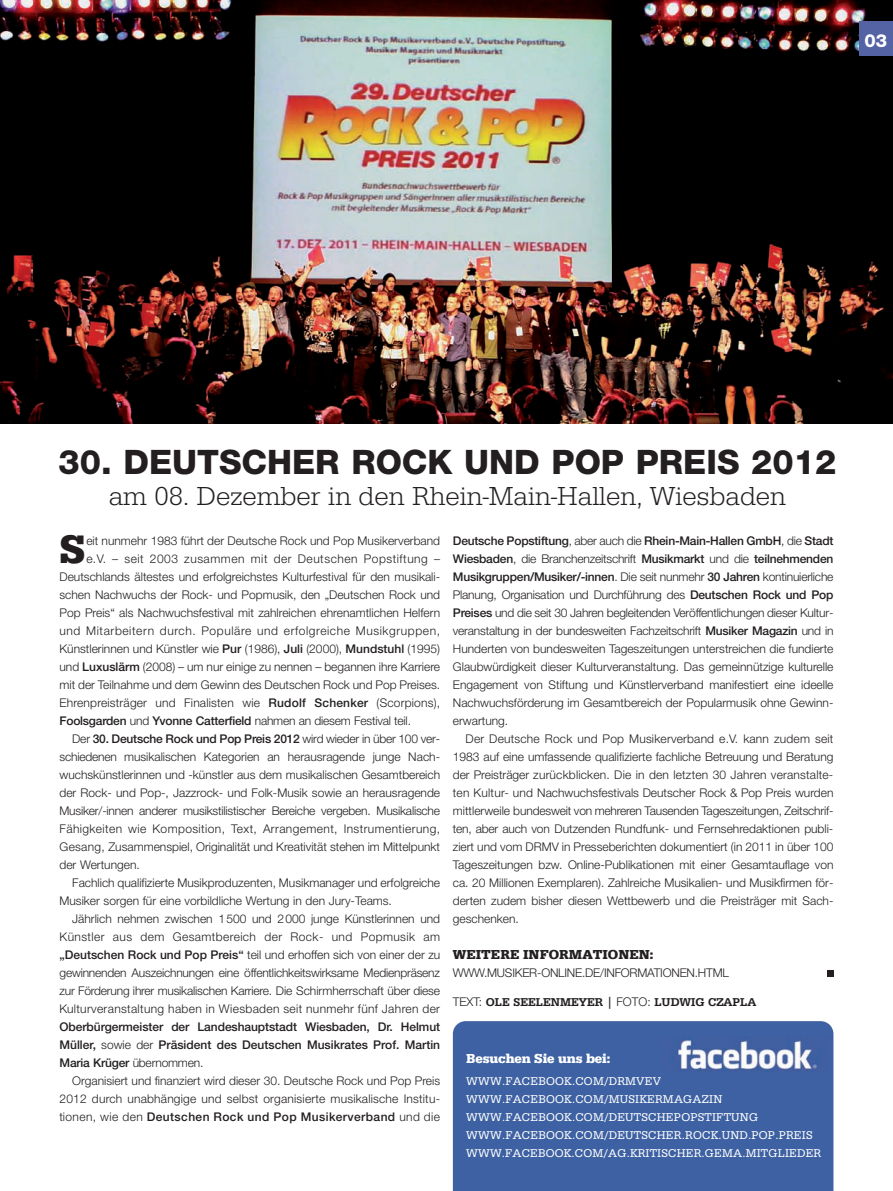
<style>
.page{position:relative;width:893px;height:1191px;background:#fff}
.page>*{position:absolute;margin:0;border:0;box-sizing:border-box;transform-origin:0 0}
.t1{font:700 41.25px "Serifa DEE";color:#231f20}
.t2{font:800 33.75px "Helvetica Neue";color:#231f20}
.t3{font:27px "Serifa DEE Ligh";color:#231f20}
.t4{font:800 18px "Helvetica Neue";color:#fff}
.t5{font:700 13.5px "Serifa DEE";color:#231f20}
.t6{font:700 13.5px "Serifa DEE";letter-spacing:-.01em;color:#fff}
.t7{font:300 12px "Helvetica Neue";color:#231f20}
.t8{font:500 12px "Helvetica Neue";letter-spacing:-.015em;color:#231f20}
.t9{font:12px/18px "Serifa BT";letter-spacing:.015em;color:#fff}
.t10{font:300 12px "Helvetica Neue";letter-spacing:.035em;color:#231f20}
.t11{font:300 12px "Helvetica Neue";letter-spacing:.03em;color:#231f20}
.t12{font:300 12px "Helvetica Neue";letter-spacing:.05em;color:#231f20}
.t13{font:500 12px "Helvetica Neue";letter-spacing:.035em;color:#231f20}
.t14{font:300 12px "Helvetica Neue";letter-spacing:.045em;color:#231f20}
.t15{font:700 12px "Serifa BT";color:#231f20}
.s1{font-weight:300}
.s2{font-weight:500}
.s3{font-family:"Helvetica Neue";font-weight:300}
</style>
<div class="page">
<img style="left:0;top:0;width:893px;height:423px">
<div style="left:859px;top:21px;width:34px;height:34px;background:#5463a4"></div>
<div style="left:453px;top:1021px;width:380px;height:170px;background:#3d61a2"></div>
<img style="left:660px;top:1036px;width:170px;height:36px">
<div style="left:827px;top:970px;width:6px;height:7px;background:#231f20"></div>
<p class="t4" style="left:864px;top:34px;width:24px">03</p>
<p class="t2" style="left:59px;top:450px;width:779px">30. DEUTSCHER ROCK UND POP PREIS 2012</p>
<p class="t3" style="left:109px;top:480px;width:679px">am 08. Dezember in den Rhein-Main-Hallen, Wiesbaden</p>
<p class="t8" style="left:453px;top:536px;width:382px">Deutsche Popstiftung<span class="s1">, aber auch die</span> Rhein-Main-Hallen GmbH<span class="s1">, die</span> Stadt</p>
<p class="t8" style="left:453px;top:554px;width:382px">Wiesbaden<span class="s1">, die Branchenzeitschrift</span> Musikmarkt <span class="s1">und die</span> teilnehmenden</p>
<p class="t8" style="left:453px;top:572px;width:382px">Musik gruppen/ Mu siker/-innen<span class="s1">. Die seit nunmehr</span> 30 Jahren <span class="s1">kontinuierliche</span></p>
<p class="t7" style="left:453px;top:590px;width:382px">Planung, Or gani sation und Durch führung des <span class="s2">Deutschen Rock und Pop</span></p>
<p class="t7" style="left:453px;top:608px;width:382px"><span class="s2">Preises</span> und die seit 30 Jahren begleitenden Veröffentlichungen dieser Kultur -</p>
<p class="t7" style="left:453px;top:626px;width:382px">veran stal tung in der bundesweiten Fachzeitschrift <span class="s2">Musiker Magazin</span> und in</p>
<p class="t7" style="left:453px;top:644px;width:382px">Hunderten von bundesweiten Tageszeitungen unterstreichen die fundierte</p>
<p class="t7" style="left:453px;top:662px;width:382px">Glaub würdig keit dieser Kulturveranstaltung. Das gemeinnützige kulturelle</p>
<p class="t7" style="left:453px;top:680px;width:382px">En ga gement von Stiftung und Künstlerverband manifestiert eine ideelle</p>
<p class="t7" style="left:453px;top:698px;width:382px">Nach wuchs förde rung im Gesamtbereich der Popularmusik ohne Gewinn -</p>
<p class="t7" style="left:453px;top:716px;width:57px">er war tung.</p>
<p class="t7" style="left:466px;top:734px;width:369px">Der Deutsche Rock und Pop Musikerverband e.V. kann zudem seit</p>
<p class="t7" style="left:453px;top:752px;width:382px">1983 auf eine umfassende qualifizierte fachliche Betreuung und Beratung</p>
<p class="t7" style="left:453px;top:770px;width:382px">der Preisträger zurückblicken. Die in den letzten 30 Jahren veranstalte-</p>
<p class="t7" style="left:453px;top:788px;width:382px">ten Kultur- und Nach wuchsfestivals Deutscher Rock &amp; Pop Preis wurden</p>
<p class="t7" style="left:453px;top:806px;width:382px">mittlerweile bundesweit von mehreren Tausenden Tageszeitungen, Zeit schrif -</p>
<p class="t7" style="left:453px;top:824px;width:382px">ten, aber auch von Dutzenden Rundfunk- und Fernsehredaktionen publi-</p>
<p class="t7" style="left:453px;top:842px;width:382px">ziert und vom DRMV in Presseberichten dokumentiert (in 2011 in über 100</p>
<p class="t7" style="left:453px;top:860px;width:382px">Tages zeitungen bzw. Online-Publikationen mit einer Gesamtauflage von</p>
<p class="t7" style="left:453px;top:878px;width:382px">ca. 20 Millionen Exemplaren). Zahlreiche Musikalien- und Musikfirmen för-</p>
<p class="t7" style="left:453px;top:896px;width:382px">derten zudem bisher diesen Wettbewerb und die Preisträger mit Sach -</p>
<p class="t7" style="left:453px;top:914px;width:68px">geschenken.</p>
<p class="t5" style="left:453px;top:946px;width:202px">WEITERE INFORMATIONEN:</p>
<p class="t7" style="left:453px;top:968px;width:278px">WWW.MUSIKER-ONLINE.DE/INFORMATIONEN.HTML</p>
<p class="t15" style="left:453px;top:998px;width:305px"><span class="s3">TEXT:</span> OLE SEELENMEYER | <span class="s3">FOTO:</span> LUDWIG CZAPLA</p>
<p class="t1" style="left:60px;top:524px;width:28px">S</p>
<p class="t7" style="left:86px;top:536px;width:355px">eit nunmehr 1983 führt der Deutsche Rock und Pop Musiker verband</p>
<p class="t14" style="left:86px;top:554px;width:355px">e.V. – seit 2003 zusammen mit der Deutschen Popstiftung –</p>
<p class="t7" style="left:60px;top:572px;width:382px">Deutschlands ältestes und erfolgreichstes Kulturfestival für den musikali-</p>
<p class="t7" style="left:60px;top:590px;width:382px">schen Nachwuchs der Rock- und Popmusik, den „Deutschen Rock und</p>
<p class="t7" style="left:60px;top:608px;width:382px">Pop Preis“ als Nachwuchsfestival mit zahlreichen ehrenamtlichen Helfern</p>
<p class="t12" style="left:60px;top:626px;width:382px">und Mitarbeitern durch. Populäre und erfolgreiche Musikgruppen,</p>
<p class="t7" style="left:60px;top:644px;width:382px">Künstlerinnen und Künstler wie <span class="s2">Pur</span> (1986), <span class="s2">Juli</span> (2000), <span class="s2">Mundstuhl</span> (1995)</p>
<p class="t7" style="left:60px;top:662px;width:382px">und <span class="s2">Luxuslärm</span> (2008) – um nur einige zu nennen – begannen ihre Karriere</p>
<p class="t7" style="left:60px;top:680px;width:382px">mit der Teilnahme und dem Gewinn des Deutschen Rock und Pop Preises.</p>
<p class="t7" style="left:60px;top:698px;width:382px">Ehrenpreisträger und Finalisten wie <span class="s2">Rudolf Schenker</span> (Scorpions),</p>
<p class="t7" style="left:60px;top:716px;width:353px"><span class="s2">Foolsgarden</span> und <span class="s2">Yvonne Catterfield</span> nahmen an diesem Festival teil.</p>
<p class="t8" style="left:72px;top:734px;width:369px"><span class="s1">Der</span> 30. Deutsche Rock und Pop Preis 2012 <span class="s1">wird wieder in über 100 ver-</span></p>
<p class="t7" style="left:60px;top:752px;width:382px">schiedenen musikalischen Kategorien an herausragende junge Nach -</p>
<p class="t7" style="left:60px;top:770px;width:382px">wuchs künstlerinnen und -künstler aus dem musikalischen Gesamtbereich</p>
<p class="t7" style="left:60px;top:788px;width:382px">der Rock- und Pop-, Jazzrock- und Folk-Musik sowie an herausragende</p>
<p class="t7" style="left:60px;top:806px;width:382px">Musiker/-innen anderer musikstilistischer Bereiche vergeben. Musikalische</p>
<p class="t10" style="left:60px;top:824px;width:382px">Fähig keiten wie Kom position, Text, Arrangement, Instrumentierung,</p>
<p class="t7" style="left:60px;top:842px;width:382px">Gesang, Zusammenspiel, Originalität und Kreativität stehen im Mittelpunkt</p>
<p class="t7" style="left:60px;top:860px;width:82px">der Wertungen.</p>
<p class="t7" style="left:72px;top:878px;width:369px">Fachlich qualifizierte Musikproduzenten, Musikmanager und erfolgreiche</p>
<p class="t7" style="left:60px;top:896px;width:334px">Musiker sorgen für eine vorbildliche Wertung in den Jury-Teams.</p>
<p class="t7" style="left:72px;top:914px;width:369px">Jährlich nehmen zwischen 1500 und 2000 junge Künstlerinnen und</p>
<p class="t10" style="left:60px;top:932px;width:382px">Künstler aus dem Gesamtbereich der Rock- und Popmusik am</p>
<p class="t7" style="left:60px;top:950px;width:382px"><span class="s2">„Deutschen Rock und Pop Preis“</span> teil und erhoffen sich von einer der zu</p>
<p class="t7" style="left:60px;top:968px;width:382px">gewinnenden Auszeichnungen eine öffentlichkeitswirksame Medien präsenz</p>
<p class="t7" style="left:60px;top:986px;width:382px">zur Förderung ihrer musikalischen Karriere. Die Schirmherrschaft über diese</p>
<p class="t11" style="left:60px;top:1004px;width:382px">Kulturveranstaltung haben in Wiesbaden seit nunmehr fünf Jahren der</p>
<p class="t8" style="left:60px;top:1022px;width:382px">Oberbürgermeister der Landeshauptstadt Wiesbaden, Dr. Helmut</p>
<p class="t8" style="left:60px;top:1040px;width:382px">Müller, <span class="s1">sowie der</span> Präsident des Deutschen Musikrates Prof. Martin</p>
<p class="t8" style="left:60px;top:1058px;width:145px">Maria Krüger <span class="s1">übernommen.</span></p>
<p class="t7" style="left:72px;top:1076px;width:369px">Organisiert und finanziert wird dieser 30. Deutsche Rock und Pop Preis</p>
<p class="t7" style="left:60px;top:1094px;width:382px">2012 durch unabhängige und selbst organisierte musikalische Institu -</p>
<p class="t13" style="left:60px;top:1112px;width:382px"><span class="s1">tionen, wie den</span> Deutschen Rock und Pop Musikerverband <span class="s1">und die</span></p>
<p class="t6" style="left:466px;top:1050px;width:145px">Besuchen Sie uns bei:</p>
<p class="t9" style="left:466px;top:1073px;width:357px">WWW.FACEBOOK.COM/DRMVEV WWW.FACEBOOK.COM/MUSIKERMAGAZIN WWW.FACEBOOK.COM/DEUTSCHEPOPSTIFTUNG WWW.FACEBOOK.COM/DEUTSCHER.ROCK.UND.POP.PREIS WWW.FACEBOOK.COM/AG.KRITISCHER.GEMA.MITGLIEDER</p>
</div>
